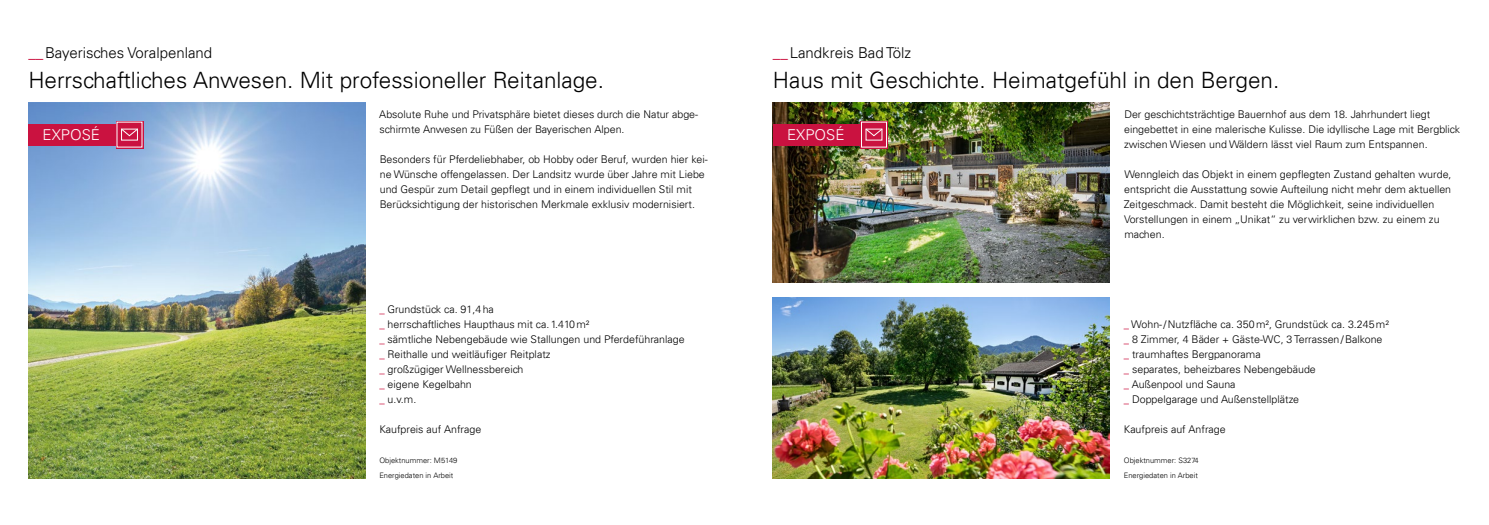
<style>
.page{position:relative;width:1489px;height:525px;background:#fff}
.page>*{position:absolute;margin:0;border:0;box-sizing:border-box;transform-origin:0 0}
.t1{font:300 22.5px "Univers LT";color:#000}
.t2{font:300 15px "Univers LT";color:#000}
.t3{font:300 15px "Univers LT";color:#fff}
.t4{font:300 10.62px/15px "Univers LT";color:#000}
.t5{font:300 7.5px/15px "Univers LT";color:#000}
.s1{color:#ca1240}
</style>
<div class="page">
<img style="left:772px;top:298px;width:337px;height:180px">
<img style="left:772px;top:103px;width:337px;height:180px">
<img style="left:28px;top:103px;width:337px;height:375px">
<div style="left:28px;top:124px;width:103px;height:21px;background:#ca1240"></div>
<svg style="left:116px;top:121px;width:27px;height:27px"></svg>
<div style="left:121px;top:128px;width:17px;height:12px;border:1px solid #fff"></div>
<svg style="left:121px;top:128px;width:17px;height:9px"></svg>
<div style="left:772px;top:124px;width:103px;height:21px;background:#ca1240"></div>
<svg style="left:860px;top:121px;width:27px;height:27px"></svg>
<svg style="left:865px;top:128px;width:18px;height:9px"></svg>
<h2 class="t2" style="left:28px;top:43px;width:185px"><span class="s1">__</span>Bayerisches Voralpenland</h2>
<h1 class="t1" style="left:28px;top:66px;width:577px">Herrschaftliches Anwesen. Mit professioneller Reitanlage.</h1>
<h2 class="t2" style="left:772px;top:43px;width:140px"><span class="s1">__</span>Landkreis Bad Tölz</h2>
<h1 class="t1" style="left:772px;top:66px;width:508px">Haus mit Geschichte. Heimatgefühl in den Bergen.</h1>
<p class="t4" style="left:379px;top:106px;width:320px">Absolute Ruhe und Privatsphäre bietet dieses durch die Natur abge&shy;schirmte Anwesen zu Füßen der Bayerischen Alpen.</p>
<p class="t4" style="left:380px;top:151px;width:329px">Besonders für Pferdeliebhaber, ob Hobby oder Beruf, wurden hier kei&shy;ne Wünsche offengelassen. Der Landsitz wurde über Jahre mit Liebe und Gespür zum Detail gepflegt und in einem individuellen Stil mit Berücksichtigung der historischen Merkmale exklusiv modernisiert.</p>
<h2 class="t3" style="left:43px;top:125px;width:59px">EXPOSÉ</h2>
<h2 class="t3" style="left:787px;top:125px;width:59px">EXPOSÉ</h2>
<p class="t4" style="left:379px;top:301px;width:307px"><span class="s1">_</span> Grundstück ca. 91,4ha<br><span class="s1">_</span> herrschaftliches Haupthaus mit ca.1.410m²<br><span class="s1">_</span> sämtliche Nebengebäude wie Stallungen und Pferdeführanlage <span class="s1">_</span> Reithalle und weitläufiger Reitplatz<br><span class="s1">_</span> großzügiger Wellnessbereich<br><span class="s1">_</span> eigene Kegelbahn<br><span class="s1">_</span> u.v.m.</p>
<p class="t4" style="left:379px;top:421px;width:103px">Kaufpreis auf Anfrage</p>
<p class="t5" style="left:379px;top:452px;width:79px">Objektnummer: M5149<br>Energiedaten in Arbeit</p>
<p class="t4" style="left:1123px;top:106px;width:337px">Der geschichtsträchtige Bauernhof aus dem 18. Jahrhundert liegt eingebettet in eine malerische Kulisse. Die idyllische Lage mit Bergblick zwischen Wiesen und Wäldern lässt viel Raum zum Entspannen.</p>
<p class="t4" style="left:1123px;top:166px;width:329px">Wenngleich das Objekt in einem gepflegten Zustand gehalten wurde, entspricht die Ausstattung sowie Aufteilung nicht mehr dem aktuellen Zeitgeschmack. Damit besteht die Möglichkeit, seine individuellen Vorstellungen in einem „Unikat“ zu verwirklichen bzw. zu einem zu machen.</p>
<p class="t4" style="left:1123px;top:316px;width:266px"><span class="s1">_</span> Wohn-/Nutzfläche ca. 350m², Grundstück ca. 3.245m² <span class="s1">_</span> 8 Zimmer, 4 Bäder + Gäste-WC, 3 Terrassen/Balkone <span class="s1">_</span> traumhaftes Bergpanorama<br><span class="s1">_</span> separates, beheizbares Nebengebäude<br><span class="s1">_</span> Außenpool und Sauna<br><span class="s1">_</span> Doppelgarage und Außenstellplätze</p>
<p class="t4" style="left:1123px;top:421px;width:103px">Kaufpreis auf Anfrage</p>
<p class="t5" style="left:1123px;top:452px;width:76px">Objektnummer: S3274<br>Energiedaten in Arbeit</p>
</div>
